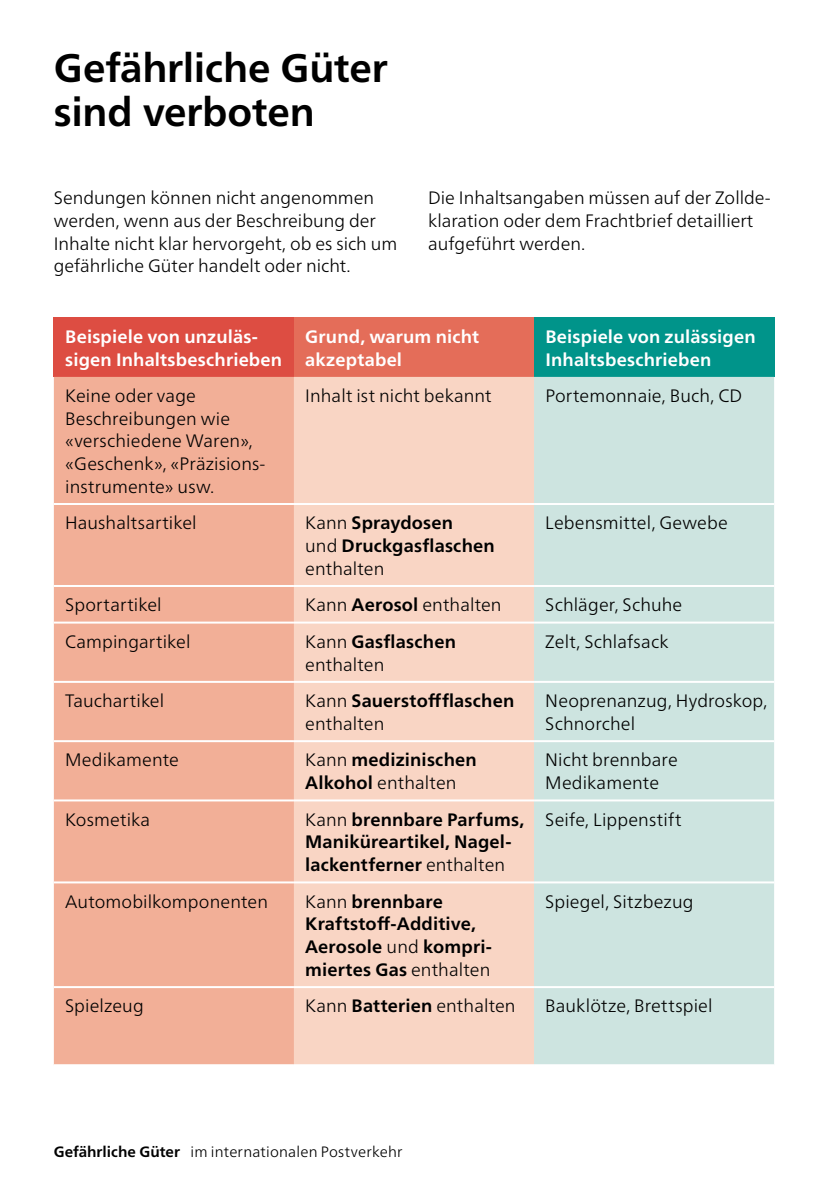
<style>
.page{position:relative;width:828px;height:1191px;background:#fff}
.page>*{position:absolute;margin:0;border:0;box-sizing:border-box;transform-origin:0 0}
.t1{font:700 40px/44px "Frutiger Neue LT Pro";letter-spacing:-.005em;color:#000}
.t2{font:300 18px/22.6px "Frutiger Neue LT Pro";letter-spacing:.005em;color:#000}
.t3{font:700 18px/22.6px "Frutiger Neue LT Pro";letter-spacing:.01em;color:#000}
.t4{font:700 18px/22.6px "Frutiger Neue LT Pro";letter-spacing:.01em;color:#fff}
.t5{font:300 15px "Frutiger Neue LT Pro";letter-spacing:.015em;color:#000}
.s1{font-weight:300}
.s2{font-weight:700}
</style>
<div class="page">
<div style="left:54px;top:317px;width:240px;height:60px;background:#dd4d42"></div>
<div style="left:294px;top:317px;width:240px;height:60px;background:#e46d59"></div>
<div style="left:534px;top:317px;width:240px;height:60px;background:#00948a"></div>
<div style="left:54px;top:377px;width:240px;height:687px;background:#f2af97"></div>
<div style="left:294px;top:377px;width:240px;height:687px;background:#f9d5c4"></div>
<div style="left:534px;top:377px;width:240px;height:687px;background:#cde4e0"></div>
<hr style="left:54px;top:503px;width:240px;height:2px;background:#fff">
<hr style="left:294px;top:503px;width:240px;height:2px;background:#fff">
<hr style="left:534px;top:503px;width:240px;height:2px;background:#fff">
<hr style="left:54px;top:585px;width:240px;height:2px;background:#fff">
<hr style="left:294px;top:585px;width:240px;height:2px;background:#fff">
<hr style="left:534px;top:585px;width:240px;height:2px;background:#fff">
<hr style="left:54px;top:621px;width:240px;height:2px;background:#fff">
<hr style="left:294px;top:621px;width:240px;height:2px;background:#fff">
<hr style="left:534px;top:621px;width:240px;height:2px;background:#fff">
<hr style="left:54px;top:681px;width:240px;height:2px;background:#fff">
<hr style="left:294px;top:681px;width:240px;height:2px;background:#fff">
<hr style="left:534px;top:681px;width:240px;height:2px;background:#fff">
<hr style="left:54px;top:740px;width:240px;height:2px;background:#fff">
<hr style="left:294px;top:740px;width:240px;height:2px;background:#fff">
<hr style="left:534px;top:740px;width:240px;height:2px;background:#fff">
<hr style="left:54px;top:799px;width:240px;height:2px;background:#fff">
<hr style="left:294px;top:799px;width:240px;height:2px;background:#fff">
<hr style="left:534px;top:799px;width:240px;height:2px;background:#fff">
<hr style="left:54px;top:881px;width:240px;height:2px;background:#fff">
<hr style="left:294px;top:881px;width:240px;height:2px;background:#fff">
<hr style="left:534px;top:881px;width:240px;height:2px;background:#fff">
<hr style="left:54px;top:986px;width:240px;height:2px;background:#fff">
<hr style="left:294px;top:986px;width:240px;height:2px;background:#fff">
<hr style="left:534px;top:986px;width:240px;height:2px;background:#fff">
<h2 class="t1" style="left:54px;top:46px;width:335px">Gefährliche Güter sind verboten</h2>
<p class="t2" style="left:54px;top:187px;width:345px">Sendungen können nicht angenommen werden, wenn aus der Beschreibung der Inhalte nicht klar hervorgeht, ob es sich um gefährliche Güter handelt oder nicht.</p>
<p class="t2" style="left:428px;top:187px;width:344px">Die Inhaltsangaben müssen auf der Zollde&shy;klaration oder dem Fracht brief detailliert aufgeführt werden.</p>
<p class="t4" style="left:65px;top:325px;width:218px">Beispiele von unzuläs&shy;sigen Inhaltsbeschrieben</p>
<p class="t4" style="left:305px;top:325px;width:175px">Grund, warum nicht akzeptabel</p>
<p class="t4" style="left:545px;top:325px;width:212px">Beispiele von zulässigen<br>Inhaltsbeschrieben</p>
<p class="t2" style="left:65px;top:384px;width:202px">Keine oder vage<br>Beschreibungen wie «verschiedene Waren», «Geschenk», «Präzisions&shy;instrumente» usw.</p>
<p class="t2" style="left:305px;top:384px;width:188px">Inhalt ist nicht bekannt</p>
<p class="t2" style="left:545px;top:384px;width:198px">Portemonnaie, Buch, CD</p>
<p class="t2" style="left:65px;top:511px;width:133px">Haushaltsartikel</p>
<p class="t3" style="left:305px;top:511px;width:191px"><span class="s1">Kann</span> Spraydosen<br><span class="s1">und</span> Druckgasflaschen <span class="s1">enthalten</span></p>
<p class="t2" style="left:545px;top:511px;width:184px">Lebensmittel, Gewebe</p>
<p class="t2" style="left:65px;top:593px;width:98px">Sportartikel</p>
<p class="t2" style="left:305px;top:593px;width:198px">Kann <span class="s2">Aerosol</span> enthalten</p>
<p class="t2" style="left:545px;top:593px;width:138px">Schläger, Schuhe</p>
<p class="t2" style="left:65px;top:630px;width:127px">Campingartikel</p>
<p class="t2" style="left:305px;top:630px;width:152px">Kann <span class="s2">Gasflaschen </span>enthalten</p>
<p class="t2" style="left:545px;top:630px;width:125px">Zelt, Schlafsack</p>
<p class="t2" style="left:65px;top:689px;width:101px">Tauchartikel</p>
<p class="t3" style="left:305px;top:689px;width:211px"><span class="s1">Kann</span> Sauerstoffflaschen <span class="s1">enthalten</span></p>
<p class="t2" style="left:545px;top:689px;width:223px">Neoprenanzug, Hydroskop,<br>Schnorchel</p>
<p class="t2" style="left:65px;top:748px;width:115px">Medikamente</p>
<p class="t3" style="left:305px;top:748px;width:173px"><span class="s1">Kann</span> medizinischen<br>Alkohol <span class="s1">enthalten</span></p>
<p class="t2" style="left:545px;top:748px;width:134px">Nicht brennbare<br>Medikamente</p>
<p class="t2" style="left:65px;top:808px;width:87px">Kosmetika</p>
<p class="t3" style="left:305px;top:808px;width:221px"><span class="s1">Kann</span> brennbare Parfums,<br>Maniküreartikel, Nagel&shy;lackentferner <span class="s1">enthalten</span></p>
<p class="t2" style="left:545px;top:808px;width:138px">Seife, Lippenstift</p>
<p class="t2" style="left:65px;top:890px;width:204px">Automobilkomponenten</p>
<p class="t3" style="left:305px;top:890px;width:188px"><span class="s1">Kann</span> brennbare<br>Kraftstoff-Additive,<br>Aerosole <span class="s1">und</span> kompri&shy;miertes Gas <span class="s1">enthalten</span></p>
<p class="t2" style="left:545px;top:890px;width:150px">Spiegel, Sitzbezug</p>
<p class="t2" style="left:65px;top:994px;width:80px">Spielzeug</p>
<p class="t2" style="left:305px;top:994px;width:212px">Kann <span class="s2">Batterien</span> enthalten</p>
<p class="t2" style="left:545px;top:994px;width:169px">Bauklötze, Brettspiel</p>
<p class="t5" style="left:54px;top:1142px;width:350px"><span class="s2">Gefährliche Güter</span> im internationalen Postverkehr</p>
</div>
